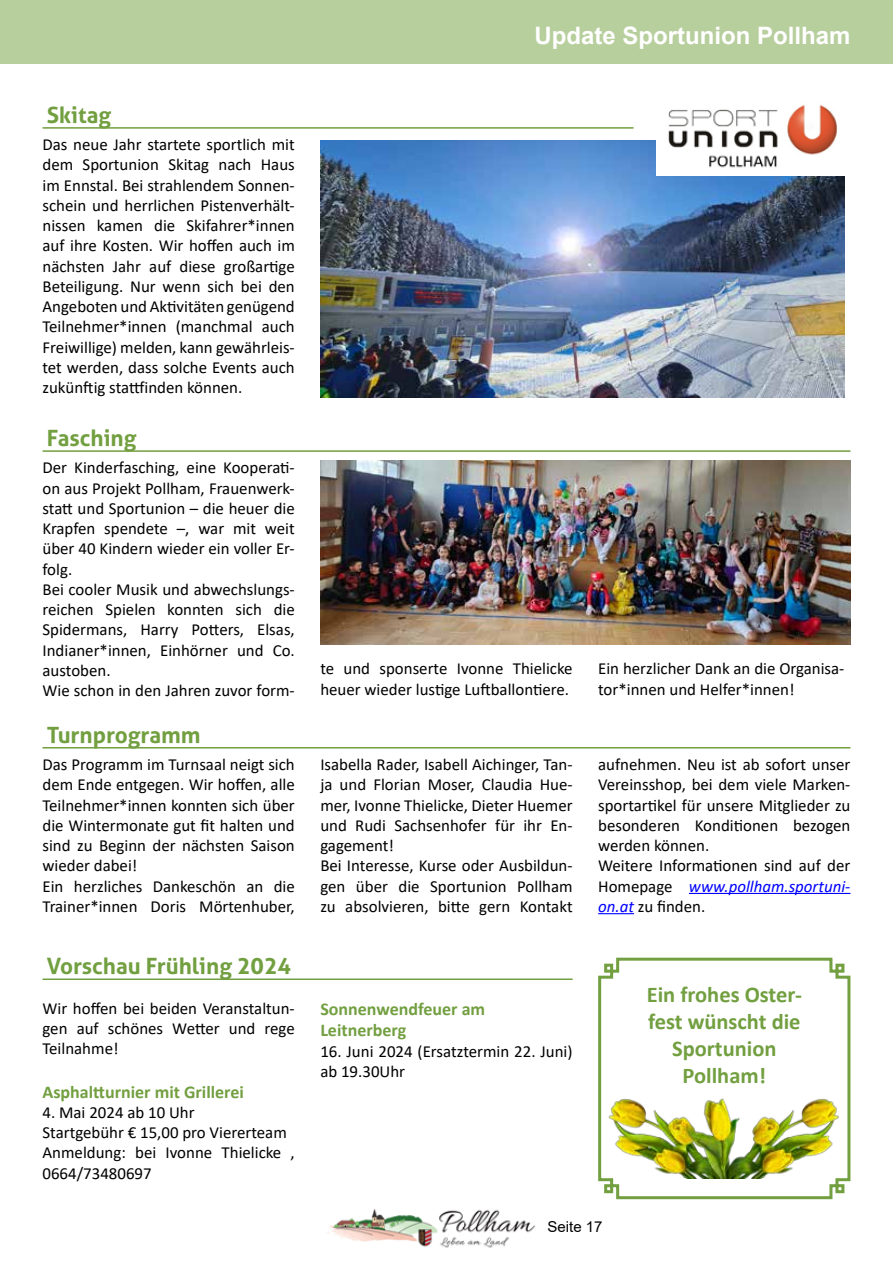
<style>
.page{position:relative;width:893px;height:1263px;background:#fff}
.page>*{position:absolute;margin:0;border:0;box-sizing:border-box;transform-origin:0 0}
.t1{font:700 24px "Arial";color:#fff}
.t2{font:700 22.5px/27px "Calibri";color:#729f40;text-align:center}
.t3{font:700 22.5px "Aller";color:#729f40}
.t4{font:700 18px/21.6px "Calibri";color:#729f40}
.t5{font:16.8px/20.2px "Calibri";color:#000}
.t6{font:15px "Arial";color:#000}
.s1{font-style:italic;color:#00f}
</style>
<div class="page">
<img style="left:328px;top:1208px;width:208px;height:40px">
<img style="left:320px;top:140px;width:524px;height:258px">
<div style="left:0;top:0;width:893px;height:64px;background:#b7ce9d"></div>
<img style="left:656px;top:105px;width:188px;height:70px">
<hr style="left:43px;top:127px;width:591px;height:2px;background:#729f40">
<hr style="left:43px;top:450px;width:807px;height:2px;background:#729f40">
<img style="left:320px;top:461px;width:530px;height:183px">
<hr style="left:43px;top:747px;width:807px;height:1px;background:#729f40">
<hr style="left:43px;top:978px;width:530px;height:2px;background:#729f40">
<hr style="left:689px;top:893px;width:161px;height:1px;background:#00f">
<hr style="left:598px;top:913px;width:36px;height:1px;background:#00f">
<svg style="left:598px;top:957px;width:253px;height:243px"></svg>
<img style="left:607px;top:1095px;width:234px;height:83px">
<h2 class="t3" style="left:47px;top:101px;width:66px">Skitag</h2>
<p class="t5" style="left:43px;top:134px;width:254px;text-align:justify">Das neue Jahr startete sportlich mit dem Sportunion Skitag nach Haus im Ennstal. Bei strahlendem Sonnen&shy;schein und herrlichen Pistenverhält&shy;nissen kamen die Skifahrer*innen auf ihre Kosten. Wir hoffen auch im nächsten Jahr auf diese großartige Beteiligung. Nur wenn sich bei den Angeboten und Aktivitäten genügend Teilnehmer*innen (manchmal auch Freiwillige) melden, kann gewährleis&shy;tet werden, dass solche Events auch zukünftig stattfinden können.</p>
<h2 class="t3" style="left:47px;top:424px;width:91px">Fasching</h2>
<p class="t5" style="left:43px;top:457px;width:254px">Der Kinderfasching, eine Kooperati&shy;on aus Projekt Pollham, Frauenwerk&shy;statt und Sportunion – die heuer die<br>Krapfen spendete –, war mit weit über 40 Kindern wieder ein voller Er&shy;folg.<br>Bei cooler Musik und abwechslungs&shy;reichen Spielen konnten sich die<br>Spidermans, Harry Potters, Elsas,<br>Indianer*innen, Einhörner und Co. austoben.<br>Wie schon in den Jahren zuvor form-</p>
<h2 class="t3" style="left:47px;top:721px;width:155px">Turnprogramm</h2>
<p class="t5" style="left:43px;top:754px;width:254px">Das Programm im Turnsaal neigt sich dem Ende entgegen. Wir hoffen, alle<br>Teilnehmer*innen konnten sich über die Wintermonate gut fit halten und sind zu Beginn der nächsten Saison wieder dabei!<br>Ein herzliches Dankeschön an die<br>Trainer*innen Doris Mörtenhuber,</p>
<h2 class="t3" style="left:47px;top:952px;width:246px">Vorschau Frühling 2024</h2>
<p class="t5" style="left:43px;top:998px;width:254px;text-align:justify">Wir hoffen bei beiden Veranstaltun&shy;gen auf schönes Wetter und rege Teilnahme!</p>
<p class="t4" style="left:43px;top:1081px;width:203px">Asphaltturnier mit Grillerei</p>
<p class="t5" style="left:43px;top:1102px;width:254px">4. Mai 2024 ab 10 Uhr<br>Startgebühr € 15,00 pro Viererteam<br>Anmeldung: bei Ivonne Thielicke ,<br>0664/73480697</p>
<h1 class="t1" style="left:534px;top:18px;width:318px">Update Sportunion Pollham</h1>
<p class="t5" style="left:320px;top:658px;width:254px">te und sponserte Ivonne Thielicke heuer wieder lustige Luftballontiere.</p>
<p class="t5" style="left:598px;top:658px;width:248px">Ein herzlicher Dank an die Organisa&shy;tor*innen und Helfer*innen!</p>
<p class="t5" style="left:320px;top:754px;width:254px">Isabella Rader, Isabell Aichinger, Tan&shy;ja und Florian Moser, Claudia Hue&shy;mer, Ivonne Thielicke, Dieter Huemer und Rudi Sachsenhofer für ihr En&shy;gagement!<br>Bei Interesse, Kurse oder Ausbildun&shy;gen über die Sportunion Pollham zu absolvieren, bitte gern Kontakt</p>
<p class="t5" style="left:598px;top:754px;width:254px">aufnehmen. Neu ist ab sofort unser<br>Vereinsshop, bei dem viele Marken&shy;sportartikel für unsere Mitglieder zu besonderen Konditionen bezogen werden können.<br>Weitere Informationen sind auf der<br>Homepage <span class="s1">www.pollham.sportuni&shy;on.at</span> zu finden.</p>
<p class="t4" style="left:320px;top:998px;width:166px">Sonnenwendfeuer am<br>Leitnerberg</p>
<p class="t5" style="left:320px;top:1040px;width:254px">16. Juni 2024 (Ersatztermin 22. Juni) ab 19.30Uhr</p>
<h2 class="t2" style="left:647px;top:981px;width:157px">Ein frohes Oster&shy;fest wünscht die<br>Sportunion<br>Pollham!</h2>
<p class="t6" style="left:547px;top:1217px;width:57px">Seite 17</p>
</div>
